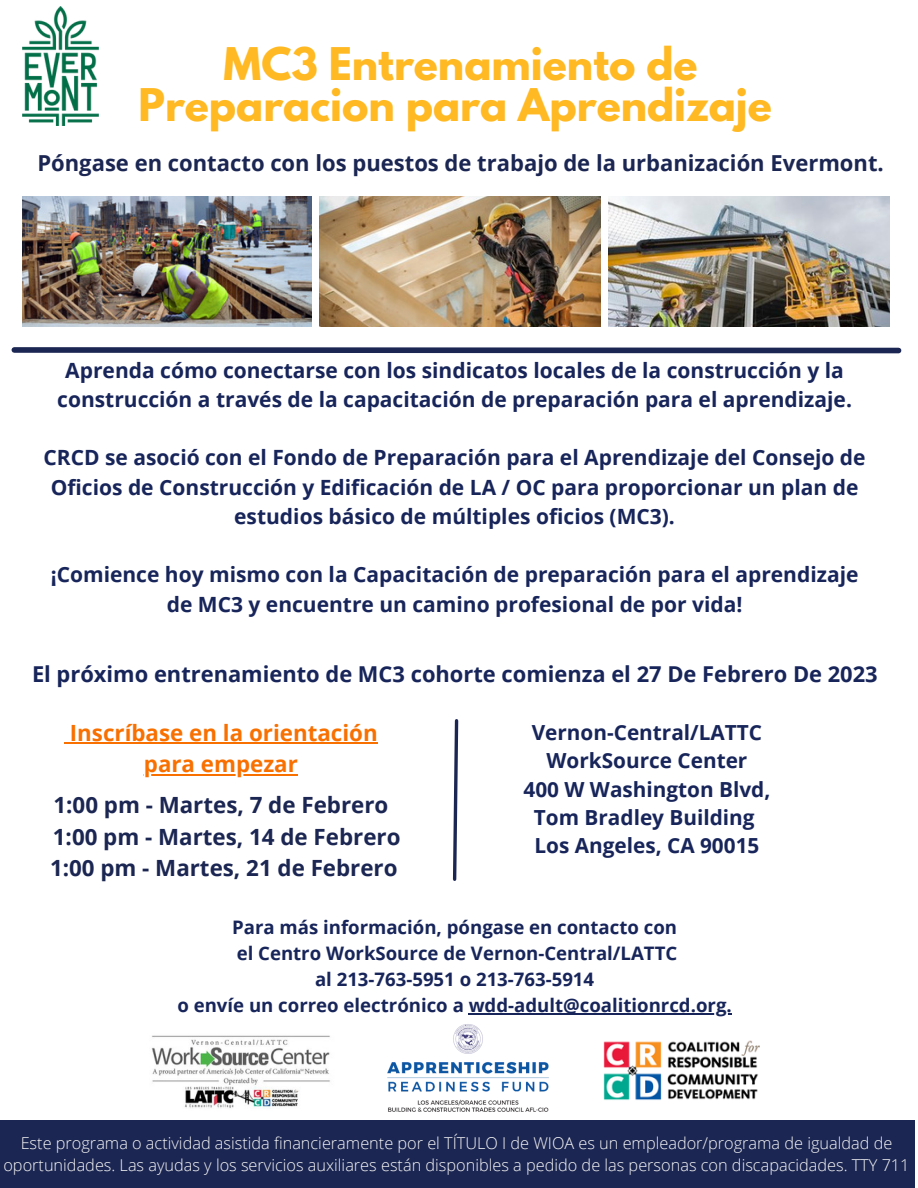
<style>
.page{position:relative;width:918px;height:1188px;background:#fff}
.page>*{position:absolute;margin:0;border:0;box-sizing:border-box;transform-origin:0 0}
.t1{font:700 39.9px/41.7px "League Spartan";color:#ffb923;text-align:center}
.t2{font:700 22.35px/31.2px "Open Sans";color:#1b2652}
.t3{font:700 22.35px/31.2px "Open Sans";color:#f87000;text-align:center}
.t4{font:700 22.05px "Open Sans";color:#1b2652}
.t5{font:700 21.9px "Open Sans";color:#17255a}
.t6{font:700 21px/29.2px "Open Sans";color:#17255a;text-align:center}
.t7{font:700 20.7px/28.5px "Open Sans";color:#17255a;text-align:center}
.t8{font:700 18.6px/25.8px "Open Sans";color:#17255a;text-align:center}
.t9{font:300 16.35px/22.5px "Open Sans";color:#f8f8f8;text-align:center}
</style>
<div class="page">
<img style="left:23px;top:196px;width:289px;height:131px">
<div style="left:0;top:1121px;width:915px;height:67px;background:#1b2652"></div>
<img style="left:151px;top:1035px;width:179px;height:74px">
<img style="left:320px;top:196px;width:281px;height:131px">
<img style="left:609px;top:196px;width:281px;height:131px">
<svg style="left:11px;top:347px;width:891px;height:7px;background:#485074"></svg>
<img style="left:387px;top:1024px;width:162px;height:88px">
<img style="left:603px;top:1040px;width:157px;height:60px">
<svg style="left:452px;top:719px;width:7px;height:162px"></svg>
<img style="left:23px;top:7px;width:75px;height:118px">
<hr style="left:469px;top:1013px;width:263px;height:1px;background:#17255a">
<svg style="left:64px;top:742px;width:6px;height:2px"></svg>
<hr style="left:70px;top:742px;width:308px;height:2px;background:#f87000">
<hr style="left:144px;top:774px;width:154px;height:1px;background:#f87000">
<h1 class="t1" style="left:139px;top:48px;width:635px">MC3 Entrenamiento de<br>Preparacion para Aprendizaje</h1>
<p class="t4" style="left:37px;top:148px;width:848px">Póngase en contacto con los puestos de trabajo de la urbanización Evermont.</p>
<p class="t6" style="left:57px;top:355px;width:796px">Aprenda cómo conectarse con los sindicatos locales de la construcción y la construcción a través de la capacitación de preparación para el aprendizaje.</p>
<p class="t6" style="left:44px;top:443px;width:824px">CRCD se asoció con el Fondo de Preparación para el Aprendizaje del Consejo de<br>Oficios de Construcción y Edificación de LA / OC para proporcionar un plan de estudios básico de múltiples oficios (MC3).</p>
<p class="t6" style="left:51px;top:560px;width:809px">¡Comience hoy mismo con la Capacitación de preparación para el aprendizaje de MC3 y encuentre un camino profesional de por vida!</p>
<p class="t5" style="left:32px;top:659px;width:847px">El próximo entrenamiento de MC3 cohorte comienza el 27 De Febrero De 2023</p>
<p class="t3" style="left:70px;top:717px;width:309px">Inscríbase en la orientación para empezar</p>
<p class="t2" style="left:50px;top:789px;width:352px">1:00 pm - Martes, 7 de Febrero<br>1:00 pm - Martes, 14 de Febrero<br>1:00 pm - Martes, 21 de Febrero</p>
<p class="t7" style="left:524px;top:717px;width:248px">Vernon-Central/LATTC<br>WorkSource Center<br>400 W Washington Blvd,<br>Tom Bradley Building<br>Los Angeles, CA 90015</p>
<p class="t8" style="left:177px;top:914px;width:556px">Para más información, póngase en contacto con<br>el Centro WorkSource de Vernon-Central/LATTC<br>al 213-763-5951 o 213-763-5914<br>o envíe un correo electrónico a wdd-adult@coalitionrcd.org.</p>
<p class="t9" style="left:3px;top:1131px;width:908px">Este programa o actividad asistida financieramente por el TÍTULO I de WIOA es un empleador/programa de igualdad de oportunidades. Las ayudas y los servicios auxiliares están disponibles a pedido de las personas con discapacidades. TTY 711</p>
</div>
